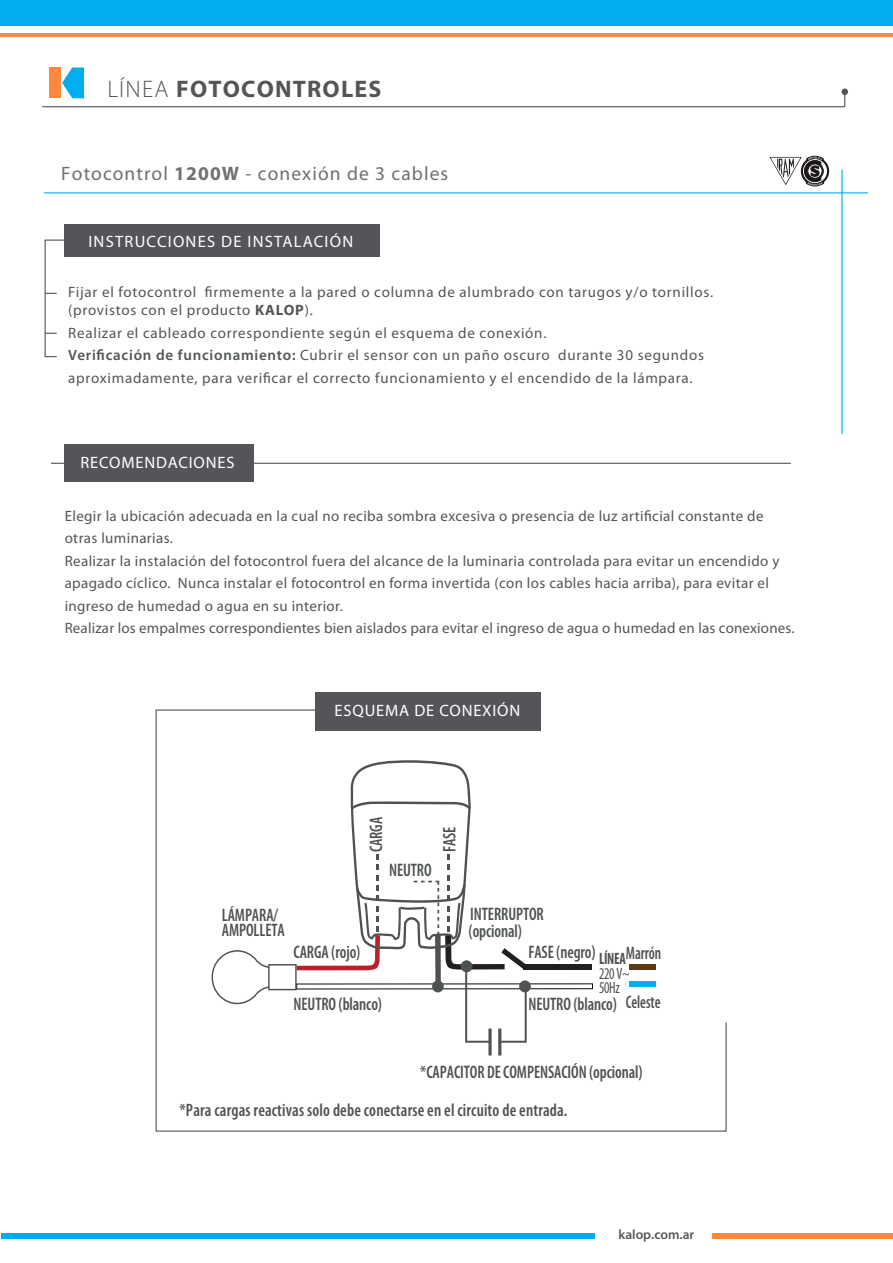
<style>
.page{position:relative;width:893px;height:1263px;background:#fff}
.page>*{position:absolute;margin:0;border:0;box-sizing:border-box;transform-origin:0 0}
.t1{font:700 24px "Myriad Pro";letter-spacing:.05em;color:#555559}
.t2{font:19.5px "Myriad Pro";letter-spacing:.055em;color:#707072}
.t3{font:600 condensed 18.15px/15.5px "Myriad Pro";letter-spacing:-.005em;color:#4f5252;scale:.9 1}
.t4{font:600 condensed 18.15px "Myriad Pro";letter-spacing:-.005em;color:#4f5252;scale:.82 1}
.t5{font:600 condensed 18px "Myriad Pro";letter-spacing:.01em;color:#4f5252;scale:.93 1}
.t6{font:16.5px "Myriad Pro";letter-spacing:.05em;color:#fff}
.t7{font:16.5px "Myriad Pro";letter-spacing:.075em;color:#fff}
.t8{font:condensed 16.5px/14.4px "Myriad Pro";letter-spacing:-.02em;color:#4f5252;scale:.85 1}
.t9{font:700 condensed 16.5px "Myriad Pro";letter-spacing:-.02em;color:#4f5252;scale:.85 1}
.t10{font:15px/22.5px "Myriad Pro";letter-spacing:.025em;color:#535658}
.t11{font:15px/22.5px "Myriad Pro";letter-spacing:.05em;color:#535658}
.t12{font:600 13.5px "Myriad Pro";color:#56575b}
.s1{font-weight:300}
.s2{font-weight:700}
.s3{font-weight:600}
</style>
<div class="page">
<hr style="left:51px;top:463px;width:740px;height:1px;background:#555559">
<div style="left:64px;top:444px;width:190px;height:38px;background:#555559"></div>
<svg style="left:44px;top:239px;width:26px;height:119px"></svg>
<div style="left:315px;top:692px;width:226px;height:38px;background:#555559"></div>
<svg style="left:155px;top:709px;width:572px;height:423px"></svg>
<div style="left:64px;top:224px;width:316px;height:32px;background:#555559"></div>
<svg style="left:769px;top:156px;width:60px;height:30px"></svg>
<hr style="left:44px;top:192px;width:824px;height:1px;background:#00aeef">
<hr style="left:841px;top:170px;width:2px;height:264px;background:#00aeef">
<div style="left:49px;top:67px;width:12px;height:31px;background:#ff873e"></div>
<div style="left:0;top:0;width:893px;height:26px;background:#00aeef"></div>
<hr style="left:0;top:33px;width:893px;height:4px;background:#ff873e">
<svg style="left:42px;top:68px;width:804px;height:40px"></svg>
<div style="left:841px;top:89px;width:7px;height:6px;background:#555559;border-radius:50%"></div>
<div style="left:1px;top:1233px;width:593px;height:6px;background:#00aeef"></div>
<div style="left:713px;top:1233px;width:180px;height:6px;background:#ff873e"></div>
<h1 class="t1" style="left:107px;top:75px;width:276px"><span class="s1">LÍNEA</span> FOTOCONTROLES</h1>
<h2 class="t2" style="left:61px;top:163px;width:388px">Fotocontrol <span class="s2">1200W</span> - conexión de 3 cables</h2>
<p class="t7" style="left:88px;top:233px;width:266px">INSTRUCCIONES DE INSTALACIÓN</p>
<p class="t11" style="left:68px;top:283px;width:646px;line-height:18px">Fijar el fotocontrol firmemente a la pared o columna de alumbrado con tarugos y/o tornillos. (provistos con el producto <span class="s2">KALOP</span>).</p>
<p class="t11" style="left:68px;top:322px;width:637px">Realizar el cableado correspondiente según el esquema de conexión.<br><span class="s3">Verificación de funcionamiento:</span> Cubrir el sensor con un paño oscuro durante 30 segundos aproximadamente, para verificar el correcto funcionamiento y el encendido de la lámpara.</p>
<p class="t6" style="left:80px;top:454px;width:155px">RECOMENDACIONES</p>
<p class="t10" style="left:65px;top:505px;width:731px">Elegir la ubicación adecuada en la cual no reciba sombra excesiva o presencia de luz artificial constante de otras luminarias.<br>Realizar la instalación del fotocontrol fuera del alcance de la luminaria controlada para evitar un encendido y apagado cíclico. Nunca instalar el fotocontrol en forma invertida (con los cables hacia arriba), para evitar el ingreso de humedad o agua en su interior.<br>Realizar los empalmes correspondientes bien aislados para evitar el ingreso de agua o humedad en las conexiones.</p>
<p class="t6" style="left:335px;top:702px;width:187px">ESQUEMA DE CONEXIÓN</p>
<p class="t3" style="left:369px;top:852px;width:41px;rotate:-90deg">CARGA</p>
<p class="t3" style="left:442px;top:852px;width:30px;rotate:-90deg">FASE</p>
<p class="t3" style="left:389px;top:863px;width:49px">NEUTRO</p>
<p class="t3" style="left:222px;top:907px;width:71px">LÁMPARA/<br>AMPOLLETA</p>
<p class="t3" style="left:294px;top:945px;width:76px">CARGA (rojo)</p>
<p class="t3" style="left:294px;top:996px;width:100px">NEUTRO (blanco)</p>
<p class="t3" style="left:469px;top:906px;width:85px;line-height:17.1px">INTERRUPTOR (opcional)</p>
<p class="t3" style="left:528px;top:945px;width:76px">FASE (negro)</p>
<p class="t3" style="left:528px;top:996px;width:100px">NEUTRO (blanco)</p>
<p class="t4" style="left:626px;top:943px;width:45px">Marrón</p>
<p class="t4" style="left:626px;top:992px;width:44px">Celeste</p>
<p class="t9" style="left:599px;top:950px;width:33px">LÍNEA</p>
<p class="t8" style="left:599px;top:966px;width:38px">220 V~<br>50Hz</p>
<p class="t3" style="left:420px;top:1064px;width:249px">*CAPACITOR DE COMPENSACIÓN (opcional)</p>
<p class="t5" style="left:179px;top:1100px;width:419px">*Para cargas reactivas solo debe conectarse en el circuito de entrada.</p>
<p class="t12" style="left:618px;top:1227px;width:77px">kalop.com.ar</p>
</div>
